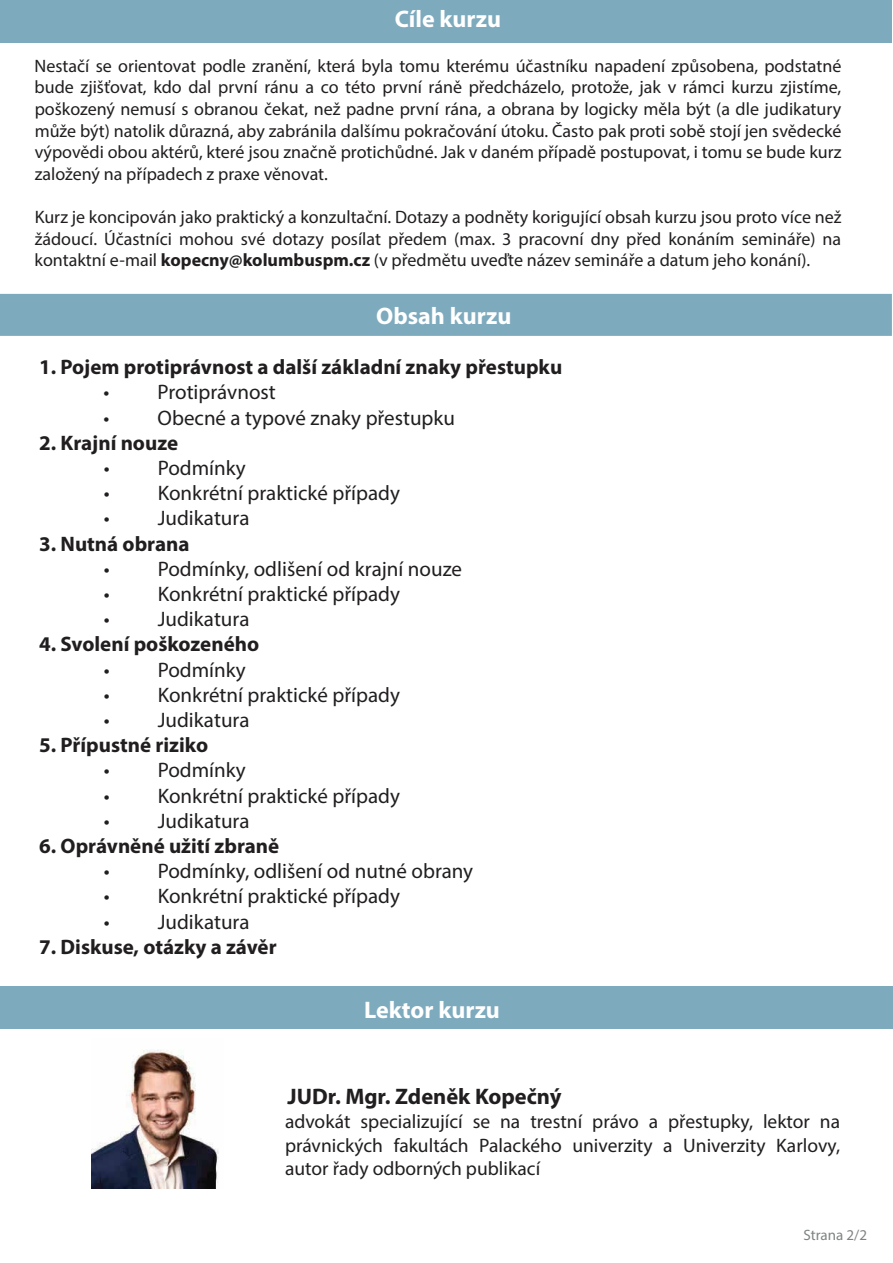
<style>
.page{position:relative;width:893px;height:1263px;background:#fff}
.page>*{position:absolute;margin:0;border:0;box-sizing:border-box;transform-origin:0 0}
.t1{font:700 24px "Myriad Pro";color:#fff}
.t2{font:700 22.5px "Myriad Pro";color:#211e1f}
.t3{font:21px "Myriad Pro";color:#211e1f}
.t4{font:700 21px "Myriad Pro";color:#211e1f}
.t5{font:19.5px/23.4px "Myriad Pro";color:#211e1f;text-align:justify}
.t6{font:18px/21.6px "Myriad Pro";color:#211e1f;text-align:justify}
.t7{font:15px "Myriad Pro";color:#808384}
.s1{font-weight:700}
</style>
<div class="page">
<div style="left:0;top:294px;width:892px;height:42px;background:#7eaabe"></div>
<div style="left:0;top:987px;width:893px;height:42px;background:#7eaabe"></div>
<div style="left:0;top:0;width:892px;height:42px;background:#7eaabe"></div>
<img style="left:92px;top:1050px;width:127px;height:138px">
<h1 class="t1" style="left:395px;top:3px;width:108px">Cíle kurzu</h1>
<p class="t6" style="left:35px;top:55px;width:808px">Nestačí se orientovat podle zranění, která byla tomu kterému účastníku napadení způsobena, podstatné bude zjišťovat, kdo dal první ránu a co této první ráně předcházelo, protože, jak v rámci kurzu zjistíme, poškozený nemusí s obranou čekat, než padne první rána, a obrana by logicky měla být (a dle judikatury může být) natolik důrazná, aby zabránila dalšímu pokračování útoku. Často pak proti sobě stojí jen svědecké výpovědi obou aktérů, které jsou značně protichůdné. Jak v daném případě postupovat, i tomu se bude kurz založený na případech z praxe věnovat.</p>
<p class="t6" style="left:35px;top:206px;width:808px">Kurz je koncipován jako praktický a konzultační. Dotazy a podněty korigující obsah kurzu jsou proto více než žádoucí. Účastníci mohou své dotazy posílat předem (max. 3 pracovní dny před konáním semináře) na kontaktní e-mail <span class="s1">kopecny@kolumbuspm.cz</span> (v předmětu uveďte název semináře a datum jeho konání).</p>
<h1 class="t1" style="left:376px;top:300px;width:137px">Obsah kurzu</h1>
<p class="t4" style="left:39px;top:353px;width:525px">1. Pojem protiprávnost a další základní znaky přestupku</p>
<p class="t3" style="left:104px;top:379px;width:174px">• Protiprávnost</p>
<p class="t3" style="left:104px;top:405px;width:353px">• Obecné a typové znaky přestupku</p>
<p class="t4" style="left:39px;top:429px;width:140px">2. Krajní nouze</p>
<p class="t3" style="left:104px;top:455px;width:144px">• Podmínky</p>
<p class="t3" style="left:104px;top:480px;width:298px">• Konkrétní praktické případy</p>
<p class="t3" style="left:104px;top:505px;width:147px">• Judikatura</p>
<p class="t4" style="left:39px;top:530px;width:152px">3. Nutná obrana</p>
<p class="t3" style="left:104px;top:556px;width:360px">• Podmínky, odlišení od krajní nouze</p>
<p class="t3" style="left:104px;top:581px;width:298px">• Konkrétní praktické případy</p>
<p class="t3" style="left:104px;top:606px;width:147px">• Judikatura</p>
<p class="t4" style="left:39px;top:631px;width:222px">4. Svolení poškozeného</p>
<p class="t3" style="left:104px;top:657px;width:144px">• Podmínky</p>
<p class="t3" style="left:104px;top:682px;width:298px">• Konkrétní praktické případy</p>
<p class="t3" style="left:104px;top:707px;width:147px">• Judikatura</p>
<p class="t4" style="left:39px;top:731px;width:170px">5. Přípustné riziko</p>
<p class="t3" style="left:104px;top:757px;width:144px">• Podmínky</p>
<p class="t3" style="left:104px;top:783px;width:298px">• Konkrétní praktické případy</p>
<p class="t3" style="left:104px;top:808px;width:147px">• Judikatura</p>
<p class="t4" style="left:39px;top:832px;width:242px">6. Oprávněné užití zbraně</p>
<p class="t3" style="left:104px;top:858px;width:371px">• Podmínky, odlišení od nutné obrany</p>
<p class="t3" style="left:104px;top:883px;width:298px">• Konkrétní praktické případy</p>
<p class="t3" style="left:104px;top:909px;width:147px">• Judikatura</p>
<p class="t4" style="left:39px;top:933px;width:239px">7. Diskuse, otázky a závěr</p>
<h1 class="t1" style="left:364px;top:994px;width:137px">Lektor kurzu</h1>
<p class="t2" style="left:288px;top:1082px;width:275px">JUDr. Mgr. Zdeněk Kopečný</p>
<p class="t5" style="left:285px;top:1110px;width:557px">advokát specializující se na trestní právo a přestupky, lektor na právnických fakultách Palackého univerzity a Univerzity Karlovy, autor řady odborných publikací</p>
<p class="t7" style="left:803px;top:1225px;width:65px">Strana 2/2</p>
</div>
